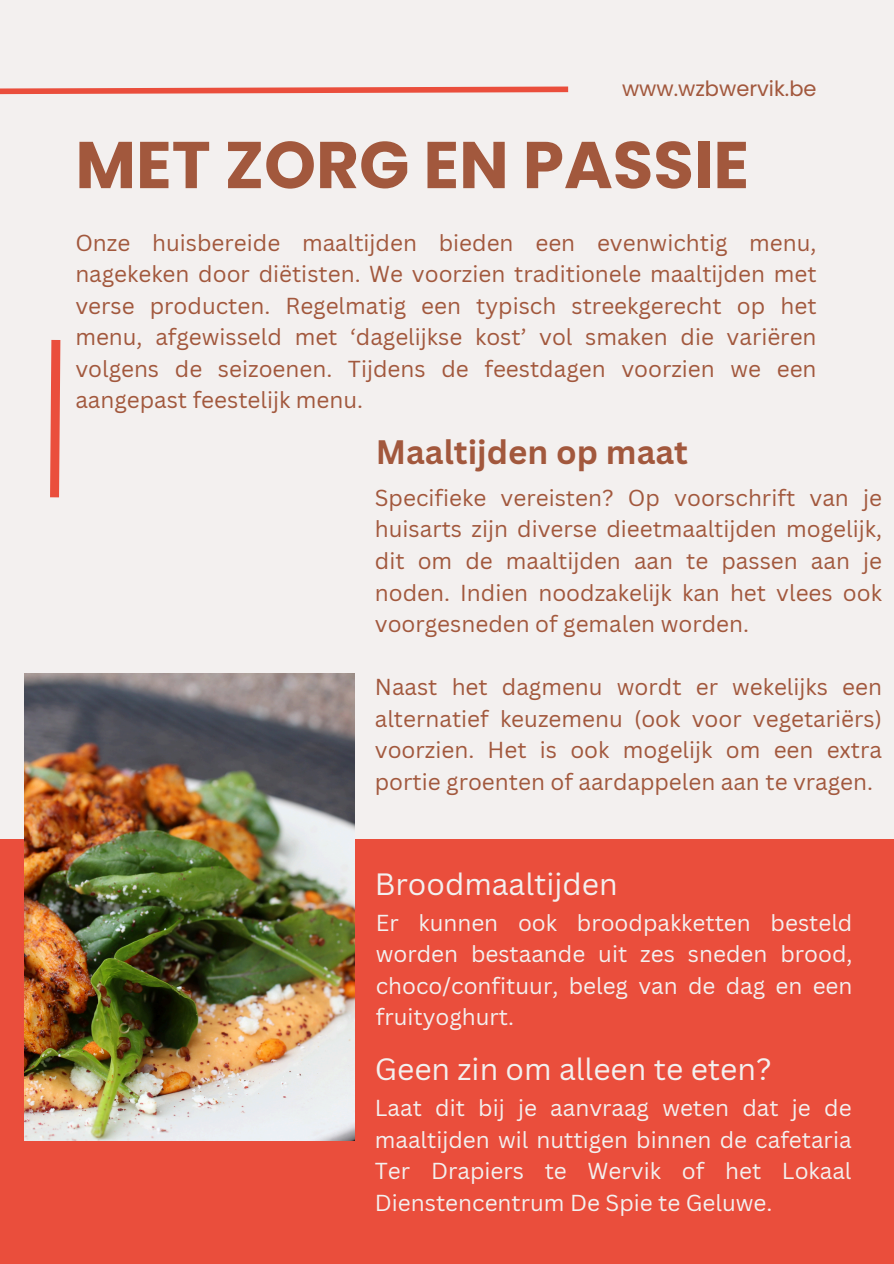
<style>
.page{position:relative;width:894px;height:1264px;background:#fff}
.page>*{position:absolute;margin:0;border:0;box-sizing:border-box;transform-origin:0 0}
.t1{font:700 66px "Poppins";color:#a2583d}
.t2{font:700 33px "Canva Sans";color:#a2583d}
.t3{font:30px "Canva Sans";color:#f3f0ef}
.t4{font:22.5px/31.5px "Canva Sans";color:#a2583d;text-align:justify}
.t5{font:22.5px/31.5px "Canva Sans";color:#f3f0ef;text-align:justify}
.t6{font:21px "Poppins";color:#a2583d}
</style>
<div class="page">
<div style="left:0;top:0;width:893px;height:1263px;background:#f3f0ef"></div>
<div style="left:0;top:839px;width:893px;height:424px;background:#ea4e3c"></div>
<svg style="left:0;top:86px;width:569px;height:9px"></svg>
<svg style="left:50px;top:339px;width:11px;height:159px;background:#eb6c5d"></svg>
<img style="left:24px;top:673px;width:330px;height:467px">
<p class="t6" style="left:622px;top:74px;width:196px">www.wzbwervik.be</p>
<p class="t1" style="left:75px;top:119px;width:675px">MET ZORG EN PASSIE</p>
<h1 class="t4" style="left:75px;top:226px;width:742px">Onze huisbereide maaltijden bieden een evenwichtig menu, nagekeken door diëtisten. We voorzien traditionele maaltijden met verse producten. Regelmatig een typisch streekgerecht op het menu, afgewisseld met ‘dagelijkse kost’ vol smaken die variëren volgens de seizoenen. Tijdens de feestdagen voorzien we een aangepast feestelijk menu.</h1>
<p class="t2" style="left:375px;top:429px;width:313px">Maaltijden op maat</p>
<h2 class="t4" style="left:375px;top:481px;width:508px">Specifieke vereisten? Op voorschrift van je huisarts zijn diverse dieetmaaltijden mogelijk, dit om de maaltijden aan te passen aan je noden. Indien noodzakelijk kan het vlees ook voorgesneden of gemalen worden.</h2>
<p class="t4" style="left:375px;top:670px;width:508px">Naast het dagmenu wordt er wekelijks een alternatief keuzemenu (ook voor vegetariërs) voorzien. Het is ook mogelijk om een extra portie groenten of aardappelen aan te vragen.</p>
<p class="t3" style="left:375px;top:862px;width:244px">Broodmaaltijden</p>
<p class="t5" style="left:375px;top:906px;width:478px">Er kunnen ook broodpakketten besteld worden bestaande uit zes sneden brood, choco/confituur, beleg van de dag en een fruityoghurt.</p>
<p class="t3" style="left:375px;top:1047px;width:398px">Geen zin om alleen te eten?</p>
<h3 class="t5" style="left:375px;top:1091px;width:478px">Laat dit bij je aanvraag weten dat je de maaltijden wil nuttigen binnen de cafetaria Ter Drapiers te Wervik of het Lokaal Dienstencentrum De Spie te Geluwe.</h3>
</div>
